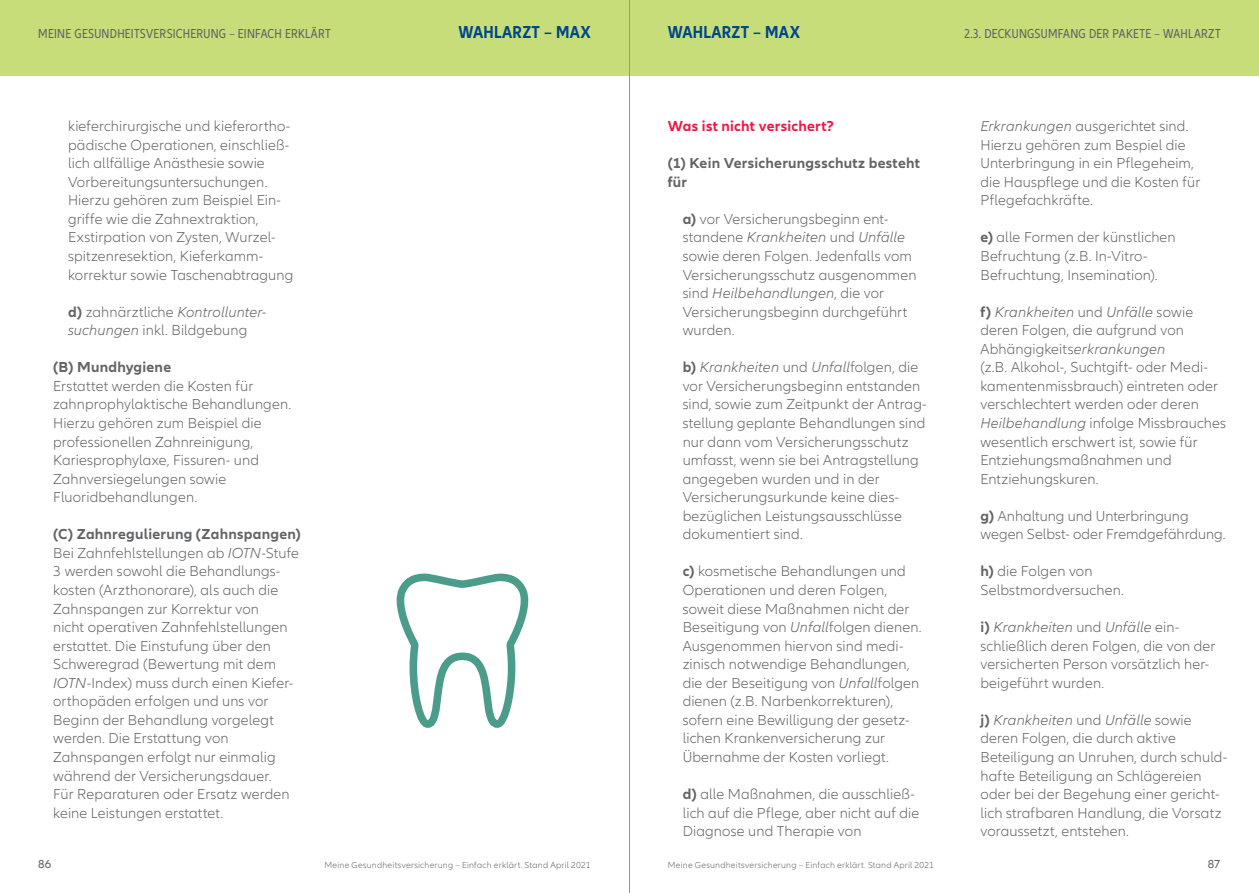
<style>
.page{position:relative;width:1259px;height:893px;background:#fff}
.page>*{position:absolute;margin:0;border:0;box-sizing:border-box;transform-origin:0 0}
.t1{font:700 condensed 18px "Allianz Neo";letter-spacing:.01em;color:#00468b}
.t2{font:300 15px/18.6px "Allianz Neo";letter-spacing:.01em;color:#636466}
.t3{font:700 15px/18.6px "Allianz Neo";letter-spacing:.015em;color:#636466}
.t4{font:700 15px "Allianz Neo";letter-spacing:.015em;color:#ed1846}
.t5{font:condensed 13.5px "Allianz Neo";letter-spacing:.02em;color:#636466}
.t6{font:12px "Allianz Neo";color:#636466}
.t7{font:300 9px "Allianz Neo";letter-spacing:.025em;color:#636466}
.s1{font-weight:700}
.s2{font-style:italic}
</style>
<div class="page">
<div style="left:0;top:0;width:1259px;height:75px;background:#c7dd7a"></div>
<svg style="left:396px;top:573px;width:133px;height:155px"></svg>
<hr style="left:629px;top:0;width:1px;height:893px;background:#939598">
<p class="t5" style="left:38px;top:26px;width:294px">MEINE GESUNDHEITSVERSICHERUNG – EINFACH ERKLÄRT</p>
<p class="t2" style="left:68px;top:117px;width:227px">kieferchirurgische und kieferortho&shy;pädische Operationen, einschließ&shy;lich allfällige Anästhesie sowie Vorbereitungsuntersuchungen.<br>Hierzu gehören zum Beispiel Ein&shy;griffe wie die Zahnextraktion, Exstirpation von Zysten, Wurzel&shy;spitzenresektion, Kieferkamm&shy;korrektur sowie Taschenabtragung</p>
<p class="t2" style="left:68px;top:303px;width:200px"><span class="s1">d)</span> zahnärztliche <span class="s2">Kontrollunter&shy;suchungen</span> inkl. Bildgebung</p>
<p class="t3" style="left:53px;top:358px;width:120px">(B) Mundhygiene</p>
<p class="t2" style="left:53px;top:377px;width:240px">Erstattet werden die Kosten für zahnprophylaktische Behandlungen.<br>Hierzu gehören zum Beispiel die professionellen Zahnreinigung,<br>Kariesprophylaxe, Fissuren- und<br>Zahnversiegelungen sowie<br>Fluoridbehandlungen.</p>
<p class="t2" style="left:53px;top:525px;width:249px"><span class="s1">(C) Zahnregulierung (Zahnspangen)<br></span>Bei Zahnfehlstellungen ab <span class="s2">IOTN</span>-Stufe 3 werden sowohl die Behandlungs&shy;kosten (Arzthonorare), als auch die Zahnspangen zur Korrektur von<br>nicht operativen Zahnfehlstellungen erstattet. Die Einstufung über den Schweregrad (Bewertung mit dem <span class="s2">IOTN</span>-Index) muss durch einen Kiefer&shy;orthopäden erfolgen und uns vor Beginn der Behandlung vorgelegt werden. Die Erstattung von Zahnspangen erfolgt nur einmalig während der Versicherungsdauer.<br>Für Reparaturen oder Ersatz werden keine Leistungen erstattet.</p>
<p class="t1" style="left:458px;top:22px;width:134px">WAHLARZT – MAX</p>
<p class="t1" style="left:668px;top:22px;width:134px">WAHLARZT – MAX</p>
<p class="t5" style="left:964px;top:26px;width:258px">2.3. DECKUNGSUMFANG DER PAKETE – WAHLARZT</p>
<p class="t4" style="left:668px;top:117px;width:168px">Was ist nicht versichert?</p>
<p class="t3" style="left:668px;top:154px;width:254px">(1) Kein Versicherungsschutz besteht für</p>
<p class="t2" style="left:682px;top:210px;width:235px"><span class="s1">a)</span> vor Versicherungsbeginn ent&shy;standene <span class="s2">Krankheiten</span> und <span class="s2">Unfälle </span>sowie deren Folgen. Jedenfalls vom<br>Versicherungsschutz ausgenommen sind <span class="s2">Heilbehandlungen</span>, die vor<br>Versicherungsbeginn durchgeführt wurden.</p>
<p class="t2" style="left:682px;top:358px;width:246px"><span class="s1">b)</span> <span class="s2">Krankheiten</span> und <span class="s2">Unfall</span>folgen, die vor Versicherungsbeginn entstanden sind, sowie zum Zeitpunkt der Antrag&shy;stellung geplante Behandlungen sind nur dann vom Versicherungsschutz umfasst, wenn sie bei Antragstellung angegeben wurden und in der Versicherungsurkunde keine dies&shy;bezüglichen Leistungsausschlüsse dokumentiert sind.</p>
<p class="t2" style="left:682px;top:563px;width:241px"><span class="s1">c)</span> kosmetische Behandlungen und Operationen und deren Folgen, soweit diese Maßnahmen nicht der Beseitigung von <span class="s2">Unfall</span>folgen dienen.<br>Ausgenommen hiervon sind medi&shy;zinisch notwendige Behandlungen, die der Beseitigung von <span class="s2">Unfall</span>folgen dienen (z.B. Narbenkorrekturen), sofern eine Bewilligung der gesetz&shy;lichen Krankenversicherung zur Übernahme der Kosten vorliegt.</p>
<p class="t2" style="left:682px;top:785px;width:238px"><span class="s1">d)</span> alle Maßnahmen, die ausschließ&shy;lich auf die Pflege, aber nicht auf die<br>Diagnose und Therapie von</p>
<p class="t2" style="left:980px;top:117px;width:221px"><span class="s2">Erkrankungen</span> ausgerichtet sind.<br>Hierzu gehören zum Bespiel die<br>Unterbringung in ein Pflegeheim, die Hauspflege und die Kosten für<br>Pflegefachkräfte.</p>
<p class="t2" style="left:980px;top:229px;width:197px"><span class="s1">e)</span> alle Formen der künstlichen<br>Befruchtung (z.B. In-Vitro-<br>Befruchtung, Insemination).</p>
<p class="t2" style="left:980px;top:303px;width:247px"><span class="s1">f)</span> <span class="s2">Krankheiten</span> und <span class="s2">Unfälle</span> sowie deren Folgen, die aufgrund von<br>Abhängigkeits<span class="s2">erkrankungen<br></span>(z.B. Alkohol-, Suchtgift- oder Medi&shy;kamentenmissbrauch) eintreten oder verschlechtert werden oder deren<br><span class="s2">Heilbehandlung</span> infolge Missbrauches wesentlich erschwert ist, sowie für<br>Entziehungsmaßnahmen und<br>Entziehungskuren.</p>
<p class="t2" style="left:980px;top:507px;width:247px"><span class="s1">g)</span> Anhaltung und Unterbringung wegen Selbst- oder Fremdgefährdung.</p>
<p class="t2" style="left:980px;top:563px;width:145px"><span class="s1">h)</span> die Folgen von<br>Selbstmordversuchen.</p>
<p class="t2" style="left:980px;top:618px;width:237px"><span class="s1">i)</span> <span class="s2">Krankheiten</span> und <span class="s2">Unfälle</span> ein&shy;schließlich deren Folgen, die von der versicherten Person vorsätzlich her&shy;beigeführt wurden.</p>
<p class="t2" style="left:980px;top:711px;width:248px"><span class="s1">j)</span> <span class="s2">Krankheiten</span> und <span class="s2">Unfälle</span> sowie deren Folgen, die durch aktive Beteiligung an Unruhen, durch schuld&shy;hafte Beteiligung an Schlägereien oder bei der Begehung einer gericht&shy;lich strafbaren Handlung, die Vorsatz voraussetzt, entstehen.</p>
<p class="t6" style="left:38px;top:857px;width:15px">86</p>
<p class="t6" style="left:1207px;top:857px;width:14px">87</p>
<p class="t7" style="left:324px;top:859px;width:268px">Meine Gesundheitsversicherung – Einfach erklärt. Stand April 2021</p>
<p class="t7" style="left:668px;top:859px;width:268px">Meine Gesundheitsversicherung – Einfach erklärt. Stand April 2021</p>
</div>
